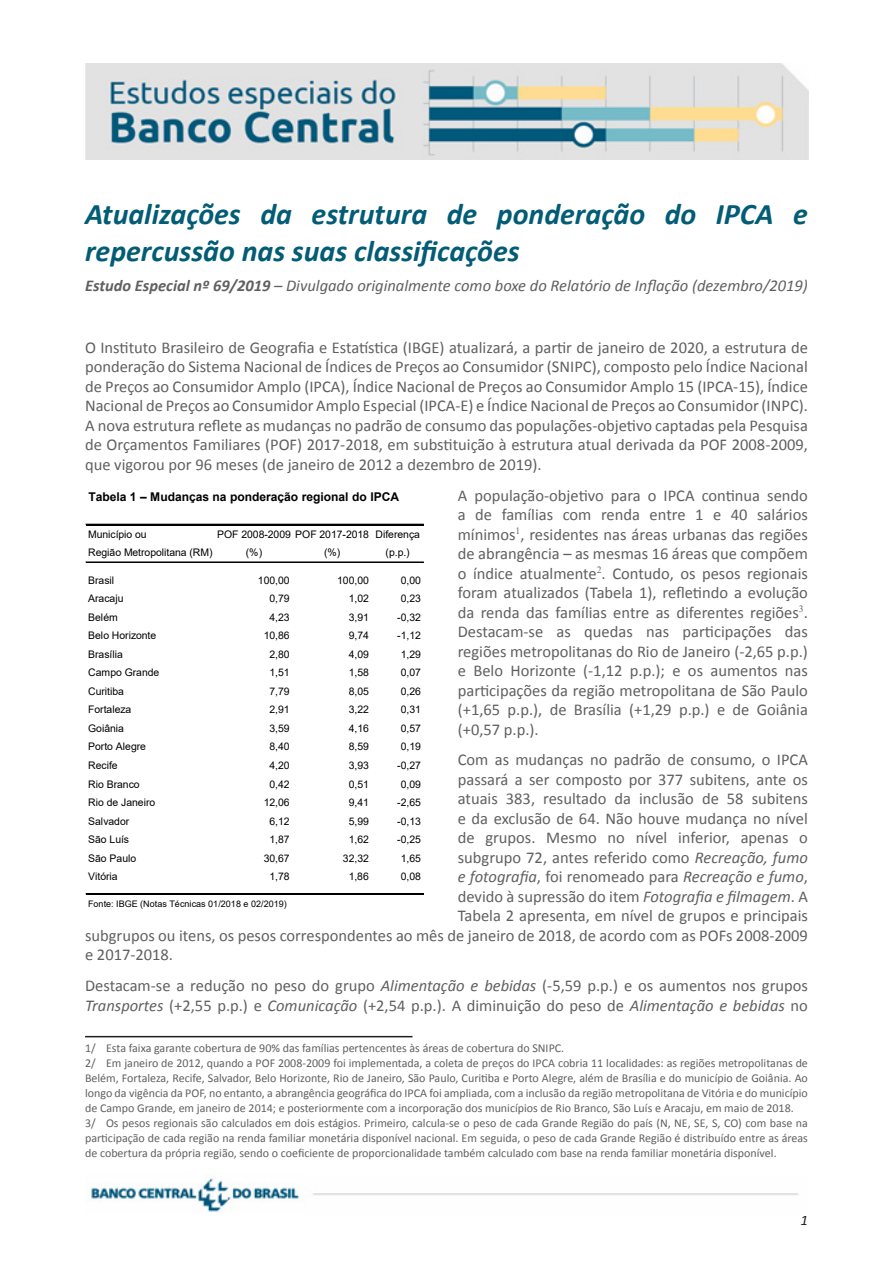
<style>
.page{position:relative;width:893px;height:1263px;background:#fff}
.page>*{position:absolute;margin:0;border:0;box-sizing:border-box;transform-origin:0 0}
.Titulo_Estudos_Espec{font:italic 700 30px/36px "Calibri";color:#025c75}
.Paragráfo_Estudos_Es{font:16.5px/19.5px "Calibri";color:#606060;text-align:justify}
.Chamada_Estudos_Espe{font:italic 16.5px "Calibri";color:#606060}
.Paragráfo_Estudos_Es-2{font:italic 16.5px "Calibri";color:#606060}
.REB_páginas_mestre_n{font:italic 15px "Calibri";color:#231f20}
.Nota_rodapé_Estudos{font:12px/15px "Calibri";color:#606060;text-align:justify}
.t1{font:700 12px "Arial";color:#000}
.t2{font:10.5px "Arial";letter-spacing:-.005em;color:#000}
.t3{font:9px "Arial";letter-spacing:.005em;color:#000}
.s1{font-weight:700}
.s2{font-style:italic}
.s3{font-style:normal}
</style>
<div class="page">
<hr style="left:85px;top:1036px;width:327px;height:1px;background:#231f20">
<hr style="left:86px;top:524px;width:337px;height:2px;background:#000">
<hr style="left:86px;top:562px;width:337px;height:1px;background:#000">
<hr style="left:86px;top:893px;width:337px;height:1px;background:#000">
<hr style="left:86px;top:894px;width:337px;height:1px;background:#000">
<img style="left:91px;top:1175px;width:212px;height:37px">
<img style="left:86px;top:64px;width:722px;height:95px">
<p class="Titulo_Estudos_Espec" style="left:85px;top:197px;width:724px">Atualizações da estrutura de ponderação do IPCA e repercussão nas suas classificações</p>
<p class="Chamada_Estudos_Espe" style="left:85px;top:274px;width:724px"><span class="s1">Estudo Especial nº 69/2019</span> – Divulgado originalmente como boxe do Relatório de Inflação (dezembro/2019)</p>
<p class="Paragráfo_Estudos_Es" style="left:85px;top:338px;width:724px">O Instituto Brasileiro de Geografia e Estatística (IBGE) atualizará, a partir de janeiro de 2020, a estrutura de ponderação do Sistema Nacional de Índices de Preços ao Consumidor (SNIPC), composto pelo Índice Nacional de Preços ao Consumidor Amplo (IPCA), Índice Nacional de Preços ao Consumidor Amplo 15 (IPCA-15), Índice Nacional de Preços ao Consumidor Amplo Especial (IPCA-E) e Índice Nacional de Preços ao Consumidor (INPC).<br>A nova estrutura reflete as mudanças no padrão de consumo das populações-objetivo captadas pela Pesquisa de Orçamentos Familiares (POF) 2017-2018, em substituição à estrutura atual derivada da POF 2008-2009, que vigorou por 96 meses (de janeiro de 2012 a dezembro de 2019).</p>
<p class="Paragráfo_Estudos_Es" style="left:458px;top:485px;width:352px">A população-objetivo para o IPCA continua sendo a de famílias com renda entre 1 e 40 salários mínimos<sup>1</sup>, residentes nas áreas urbanas das regiões de abrangência – as mesmas 16 áreas que compõem o índice atualmente<sup>2</sup>. Contudo, os pesos regionais foram atualizados (Tabela 1), refletindo a evolução da renda das famílias entre as diferentes regiões<sup>3</sup>.<br>Destacam-se as quedas nas participações das regiões metropolitanas do Rio de Janeiro (-2,65 p.p.) e Belo Horizonte (-1,12 p.p.); e os aumentos nas participações da região metropolitana de São Paulo (+1,65 p.p.), de Brasília (+1,29 p.p.) e de Goiânia (+0,57 p.p.).</p>
<p class="Paragráfo_Estudos_Es" style="left:458px;top:750px;width:352px">Com as mudanças no padrão de consumo, o IPCA</p>
<p class="Paragráfo_Estudos_Es" style="left:458px;top:770px;width:352px">passará a ser composto por 377 subitens, ante os</p>
<p class="Paragráfo_Estudos_Es" style="left:458px;top:789px;width:352px">atuais 383, resultado da inclusão de 58 subitens</p>
<p class="Paragráfo_Estudos_Es" style="left:458px;top:809px;width:352px">e da exclusão de 64. Não houve mudança no nível</p>
<p class="Paragráfo_Estudos_Es" style="left:458px;top:828px;width:352px">de grupos. Mesmo no nível inferior, apenas o</p>
<p class="Paragráfo_Estudos_Es" style="left:458px;top:848px;width:352px">subgrupo 72, antes referido como <span class="s2">Recreação, fumo</span></p>
<p class="Paragráfo_Estudos_Es-2" style="left:458px;top:865px;width:352px">e fotografia<span class="s3">, foi renomeado para</span> Recreação e fumo<span class="s3">,</span></p>
<p class="Paragráfo_Estudos_Es" style="left:458px;top:887px;width:352px">devido à supressão do item <span class="s2">Fotografia e filmagem</span>. A</p>
<p class="Paragráfo_Estudos_Es" style="left:458px;top:906px;width:352px">Tabela 2 apresenta, em nível de grupos e principais</p>
<p class="Paragráfo_Estudos_Es" style="left:85px;top:926px;width:724px">subgrupos ou itens, os pesos correspondentes ao mês de janeiro de 2018, de acordo com as POFs 2008-2009</p>
<p class="Paragráfo_Estudos_Es" style="left:85px;top:945px;width:90px">e 2017-2018.</p>
<p class="Paragráfo_Estudos_Es" style="left:85px;top:976px;width:724px">Destacam-se a redução no peso do grupo <span class="s2">Alimentação e bebidas</span> (-5,59 p.p.) e os aumentos nos grupos<br><span class="s2">Transportes</span> (+2,55 p.p.) e <span class="s2">Comunicação</span> (+2,54 p.p.). A diminuição do peso de <span class="s2">Alimentação e bebidas</span> no</p>
<p class="Nota_rodapé_Estudos" style="left:85px;top:1040px;width:481px">1/ Esta faixa garante cobertura de 90% das famílias pertencentes às áreas de cobertura do SNIPC.</p>
<p class="Nota_rodapé_Estudos" style="left:85px;top:1055px;width:724px">2/ Em janeiro de 2012, quando a POF 2008-2009 foi implementada, a coleta de preços do IPCA cobria 11 localidades: as regiões metropolitanas de Belém, Fortaleza, Recife, Salvador, Belo Horizonte, Rio de Janeiro, São Paulo, Curitiba e Porto Alegre, além de Brasília e do município de Goiânia. Ao longo da vigência da POF, no entanto, a abrangência geográfica do IPCA foi ampliada, com a inclusão da região metropolitana de Vitória e do município de Campo Grande, em janeiro de 2014; e posteriormente com a incorporação dos municípios de Rio Branco, São Luís e Aracaju, em maio de 2018.</p>
<p class="Nota_rodapé_Estudos" style="left:85px;top:1115px;width:724px">3/ Os pesos regionais são calculados em dois estágios. Primeiro, calcula-se o peso de cada Grande Região do país (N, NE, SE, S, CO) com base na participação de cada região na renda familiar monetária disponível nacional. Em seguida, o peso de cada Grande Região é distribuído entre as áreas de cobertura da própria região, sendo o coeficiente de proporcionalidade também calculado com base na renda familiar monetária disponível.</p>
<p class="t1" style="left:89px;top:488px;width:312px">Tabela 1 – Mudanças na ponderação regional do IPCA</p>
<p class="t2" style="left:88px;top:527px;width:60px">Município ou</p>
<p class="t2" style="left:217px;top:527px;width:204px">POF 2008-2009 POF 2017-2018 Diferença</p>
<p class="t2" style="left:88px;top:545px;width:126px">Região Metropolitana (RM)</p>
<p class="t2" style="left:246px;top:545px;width:18px">(%)</p>
<p class="t2" style="left:324px;top:545px;width:18px">(%)</p>
<p class="t2" style="left:386px;top:545px;width:26px">(p.p.)</p>
<p class="t2" style="left:88px;top:573px;width:28px">Brasil</p>
<p class="t2" style="left:258px;top:573px;width:33px">100,00</p>
<p class="t2" style="left:337px;top:573px;width:33px">100,00</p>
<p class="t2" style="left:401px;top:573px;width:22px">0,00</p>
<p class="t2" style="left:88px;top:591px;width:37px">Aracaju</p>
<p class="t2" style="left:269px;top:591px;width:22px">0,79</p>
<p class="t2" style="left:349px;top:591px;width:22px">1,02</p>
<p class="t2" style="left:401px;top:591px;width:22px">0,23</p>
<p class="t2" style="left:88px;top:610px;width:31px">Belém</p>
<p class="t2" style="left:269px;top:610px;width:22px">4,23</p>
<p class="t2" style="left:349px;top:610px;width:22px">3,91</p>
<p class="t2" style="left:397px;top:610px;width:25px">-0,32</p>
<p class="t2" style="left:88px;top:628px;width:70px">Belo Horizonte</p>
<p class="t2" style="left:264px;top:628px;width:27px">10,86</p>
<p class="t2" style="left:349px;top:628px;width:22px">9,74</p>
<p class="t2" style="left:397px;top:628px;width:25px">-1,12</p>
<p class="t2" style="left:88px;top:647px;width:36px">Brasília</p>
<p class="t2" style="left:269px;top:647px;width:22px">2,80</p>
<p class="t2" style="left:349px;top:647px;width:22px">4,09</p>
<p class="t2" style="left:401px;top:647px;width:22px">1,29</p>
<p class="t2" style="left:88px;top:665px;width:73px">Campo Grande</p>
<p class="t2" style="left:269px;top:665px;width:22px">1,51</p>
<p class="t2" style="left:349px;top:665px;width:22px">1,58</p>
<p class="t2" style="left:401px;top:665px;width:22px">0,07</p>
<p class="t2" style="left:88px;top:684px;width:37px">Curitiba</p>
<p class="t2" style="left:269px;top:684px;width:22px">7,79</p>
<p class="t2" style="left:349px;top:684px;width:22px">8,05</p>
<p class="t2" style="left:401px;top:684px;width:22px">0,26</p>
<p class="t2" style="left:88px;top:702px;width:45px">Fortaleza</p>
<p class="t2" style="left:269px;top:702px;width:22px">2,91</p>
<p class="t2" style="left:349px;top:702px;width:22px">3,22</p>
<p class="t2" style="left:401px;top:702px;width:22px">0,31</p>
<p class="t2" style="left:88px;top:721px;width:37px">Goiânia</p>
<p class="t2" style="left:269px;top:721px;width:22px">3,59</p>
<p class="t2" style="left:349px;top:721px;width:22px">4,16</p>
<p class="t2" style="left:401px;top:721px;width:22px">0,57</p>
<p class="t2" style="left:88px;top:739px;width:59px">Porto Alegre</p>
<p class="t2" style="left:269px;top:739px;width:22px">8,40</p>
<p class="t2" style="left:349px;top:739px;width:22px">8,59</p>
<p class="t2" style="left:401px;top:739px;width:22px">0,19</p>
<p class="t2" style="left:88px;top:758px;width:31px">Recife</p>
<p class="t2" style="left:269px;top:758px;width:22px">4,20</p>
<p class="t2" style="left:349px;top:758px;width:22px">3,93</p>
<p class="t2" style="left:397px;top:758px;width:25px">-0,27</p>
<p class="t2" style="left:88px;top:777px;width:53px">Rio Branco</p>
<p class="t2" style="left:269px;top:777px;width:22px">0,42</p>
<p class="t2" style="left:349px;top:777px;width:22px">0,51</p>
<p class="t2" style="left:401px;top:777px;width:22px">0,09</p>
<p class="t2" style="left:88px;top:795px;width:69px">Rio de Janeiro</p>
<p class="t2" style="left:264px;top:795px;width:27px">12,06</p>
<p class="t2" style="left:349px;top:795px;width:22px">9,41</p>
<p class="t2" style="left:397px;top:795px;width:25px">-2,65</p>
<p class="t2" style="left:88px;top:814px;width:43px">Salvador</p>
<p class="t2" style="left:269px;top:814px;width:22px">6,12</p>
<p class="t2" style="left:349px;top:814px;width:22px">5,99</p>
<p class="t2" style="left:397px;top:814px;width:25px">-0,13</p>
<p class="t2" style="left:88px;top:832px;width:42px">São Luís</p>
<p class="t2" style="left:269px;top:832px;width:22px">1,87</p>
<p class="t2" style="left:349px;top:832px;width:22px">1,62</p>
<p class="t2" style="left:397px;top:832px;width:25px">-0,25</p>
<p class="t2" style="left:88px;top:851px;width:50px">São Paulo</p>
<p class="t2" style="left:264px;top:851px;width:27px">30,67</p>
<p class="t2" style="left:343px;top:851px;width:27px">32,32</p>
<p class="t2" style="left:401px;top:851px;width:22px">1,65</p>
<p class="t2" style="left:88px;top:869px;width:31px">Vitória</p>
<p class="t2" style="left:269px;top:869px;width:22px">1,78</p>
<p class="t2" style="left:349px;top:869px;width:22px">1,86</p>
<p class="t2" style="left:401px;top:869px;width:22px">0,08</p>
<p class="t3" style="left:88px;top:898px;width:200px">Fonte: IBGE (Notas Técnicas 01/2018 e 02/2019)</p>
<p class="REB_páginas_mestre_n" style="left:800px;top:1210px;width:9px">1</p>
</div>
